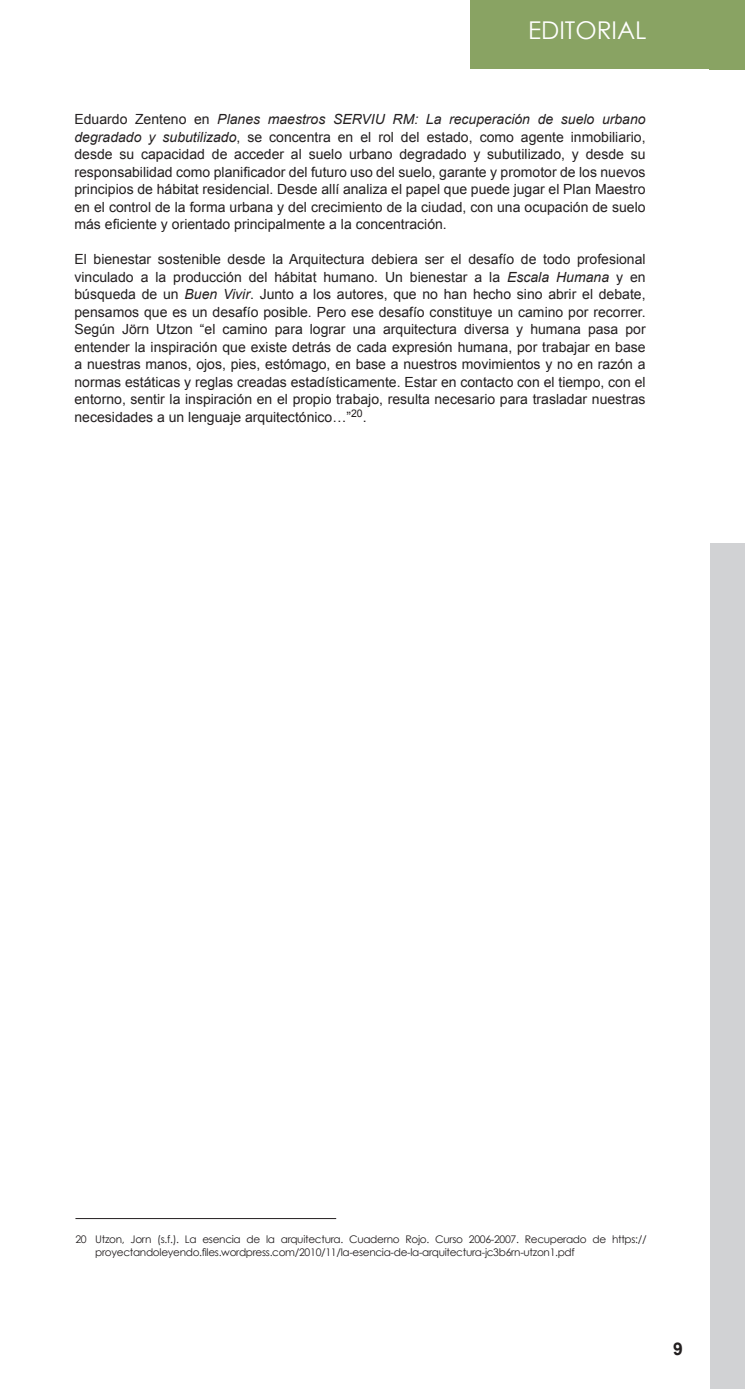
<style>
.page{position:relative;width:745px;height:1389px;background:#fff}
.page>*{position:absolute;margin:0;border:0;box-sizing:border-box;transform-origin:0 0}
.t1{font:24.5px "Century Gothic";color:#fff}
.t2{font:700 17.5px "Arial";color:#231f20}
.contenidos{font:14px/17.5px "Arial";color:#231f20;text-align:justify}
.nota_pie_de_pagina{font:10.5px/12.6px "Century Gothic";letter-spacing:-.03em;color:#231f20}
.s1{font-style:italic}
</style>
<div class="page">
<div style="left:709px;top:543px;width:35px;height:846px;background:#d1d2d4"></div>
<div style="left:470px;top:0;width:274px;height:69px;background:#89a363"></div>
<hr style="left:75px;top:1218px;width:261px;height:1px;background:#231f20">
<p class="t1" style="left:527px;top:15px;width:120px">EDITORIAL</p>
<p class="contenidos" style="left:74px;top:111px;width:572px">Eduardo Zenteno en <span class="s1">Planes maestros SERVIU RM: La recuperación de suelo urbano degradado y subutilizado</span>, se concentra en el rol del estado, como agente inmobiliario, desde su capacidad de acceder al suelo urbano degradado y subutilizado, y desde su responsabilidad como planificador del futuro uso del suelo, garante y promotor de los nuevos principios de hábitat residencial. Desde allí analiza el papel que puede jugar el Plan Maestro en el control de la forma urbana y del crecimiento de la ciudad, con una ocupación de suelo más eficiente y orientado principalmente a la concentración.</p>
<p class="contenidos" style="left:74px;top:251px;width:572px">El bienestar sostenible desde la Arquitectura debiera ser el desafío de todo profesional vinculado a la producción del hábitat humano. Un bienestar a la <span class="s1">Escala Humana</span> y en búsqueda de un <span class="s1">Buen Vivir</span>. Junto a los autores, que no han hecho sino abrir el debate, pensamos que es un desafío posible. Pero ese desafío constituye un camino por recorrer.<br>Según Jörn Utzon “el camino para lograr una arquitectura diversa y humana pasa por entender la inspiración que existe detrás de cada expresión humana, por trabajar en base a nuestras manos, ojos, pies, estómago, en base a nuestros movimientos y no en razón a normas estáticas y reglas creadas estadísticamente. Estar en contacto con el tiempo, con el entorno, sentir la inspiración en el propio trabajo, resulta necesario para trasladar nuestras necesidades a un lenguaje arquitectónico…”<sup>20</sup>.</p>
<p class="nota_pie_de_pagina" style="left:95px;top:1233px;width:552px;text-indent:-20px">20 Utzon, Jorn (s.f.). La esencia de la arquitectura. Cuaderno Rojo. Curso 2006-2007. Recuperado de https:// proyectandoleyendo.files.wordpress.com/2010/11/la-esencia-de-la-arquitectura-jc3b6rn-utzon1.pdf</p>
<p class="t2" style="left:673px;top:1337px;width:11px">9</p>
</div>
